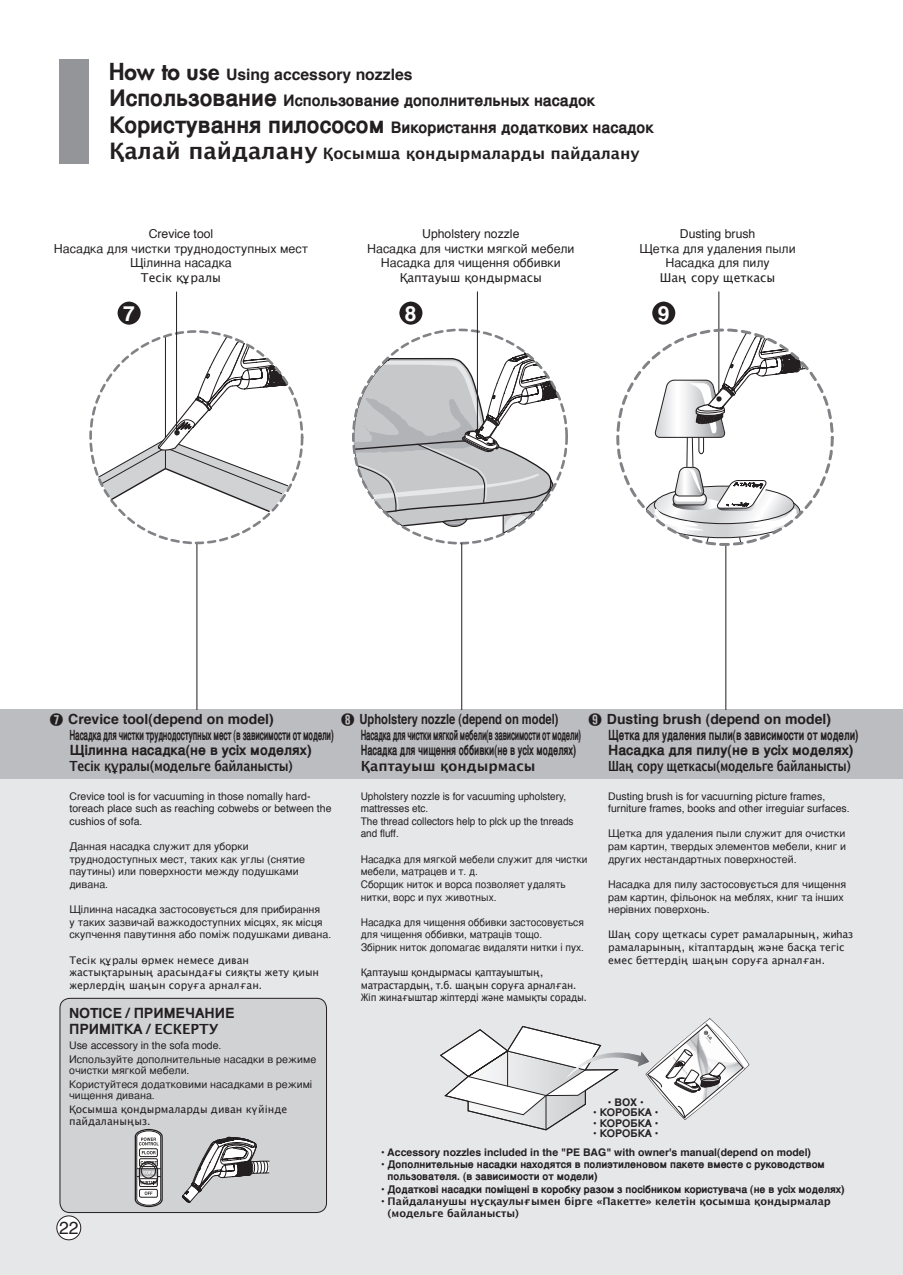
<style>
.page{position:relative;width:903px;height:1275px;background:#fff}
.page>*{position:absolute;margin:0;border:0;box-sizing:border-box;transform-origin:0 0}
.t1{font:700 21px "Helvetica";color:#fff}
.t2{font:17.5px "Helvetica";color:#231f20}
.t3{font:700 15.75px/26.2px "Helvetica";color:#231f20}
.t4{font:700 15.75px "Lucida Grande";color:#231f20}
.t5{font:700 14px/15.8px "Helvetica";color:#231f20}
.t6{font:700 14px/15.8px "Helvetica";color:#231f20;scale:.8 1}
.t7{font:700 14px/15.8px "Helvetica";letter-spacing:-.02em;color:#231f20}
.t8{font:700 14px "Lucida Grande";letter-spacing:-.025em;color:#231f20;scale:.8 1}
.t9{font:700 14px "Lucida Grande";letter-spacing:-.025em;color:#231f20;scale:.85 1}
.t10{font:700 14px "Lucida Grande";color:#231f20}
.t11{font:12.25px/14.7px "Helvetica";color:#231f20;text-align:center}
.t12{font:12.25px "Lucida Grande";color:#231f20}
.t13{font:10.5px/12.6px "Helvetica";color:#231f20}
.t14{font:10.5px/12.6px "Helvetica";color:#231f20;scale:.95 1}
.t15{font:700 10.5px/12.2px "Helvetica";color:#231f20}
.t16{font:10.5px/12.6px "Lucida Grande";color:#231f20}
.t17{font:10.5px/12.6px "Lucida Grande";letter-spacing:-.025em;color:#231f20;scale:.95 1}
.t18{font:700 10.5px/12.2px "Lucida Grande";color:#231f20}
.s1{font-family:"Futura";font-weight:800;font-size:22.75px}
.s2{font-size:22.75px}
.s3{font-family:"HY Go Thic";font-weight:500}
.s4{font-family:"Lucida Grande"}
.s5{font-family:"Helvetica"}
</style>
<div class="page">
<div style="left:60px;top:60px;width:29px;height:104px;background:#939598"></div>
<div style="left:0;top:759px;width:903px;height:516px;background:#e6e7e9"></div>
<div style="left:0;top:709px;width:903px;height:70px;background:#bcbdc0"></div>
<div style="left:57px;top:1216px;width:24px;height:24px;background:#fff;border-radius:50%"></div>
<div style="left:56px;top:1215px;width:25px;height:25px;border:1px solid #231f20;border-radius:50%"></div>
<svg style="left:354px;top:351px;width:213px;height:183px"></svg>
<div style="left:118px;top:302px;width:23px;height:23px;background:#231f20;border-radius:50%"></div>
<div style="left:399px;top:302px;width:23px;height:23px;background:#231f20;border-radius:50%"></div>
<div style="left:652px;top:302px;width:23px;height:23px;background:#231f20;border-radius:50%"></div>
<hr style="left:196px;top:542px;width:1px;height:167px;background:#231f20">
<hr style="left:725px;top:543px;width:1px;height:166px;background:#231f20">
<hr style="left:461px;top:543px;width:1px;height:166px;background:#231f20">
<hr style="left:477px;top:292px;width:1px;height:138px;background:#231f20">
<hr style="left:718px;top:292px;width:1px;height:106px;background:#231f20">
<svg style="left:645px;top:330px;width:186px;height:215px"></svg>
<svg style="left:97px;top:331px;width:205px;height:182px"></svg>
<hr style="left:176px;top:292px;width:1px;height:140px;background:#231f20">
<svg style="left:440px;top:1018px;width:309px;height:112px"></svg>
<div style="left:60px;top:998px;width:266px;height:214px;background:#d1d2d4;border-radius:10px"></div>
<div style="left:60px;top:998px;width:267px;height:215px;border:1px solid #231f20;border-radius:10px"></div>
<svg style="left:134px;top:1129px;width:29px;height:79px;background:#a5a3a4"></svg>
<div style="left:139px;top:1178px;width:19px;height:9px;border:1px solid #231f20"></div>
<svg style="left:182px;top:1136px;width:87px;height:67px"></svg>
<h3 class="t3" style="left:109px;top:61px;width:546px"><span class="s1">How to use</span> Using accessory nozzles<br><span class="s2">Использование</span> Использование дополнительных насадок<br><span class="s2">Користування пилососом</span> Використання додаткових насадок</h3>
<h3 class="t4" style="left:109px;top:144px;width:532px"><span class="s2">Қалай пайдалану</span> Қосымша қондырмаларды пайдалану</h3>
<p class="t11" style="left:54px;top:226px;width:256px">Crevice tool<br>Насадка для чистки труднодоступных мест<br>Щілинна насадка</p>
<p class="t12" style="left:141px;top:271px;width:82px">Тесік құралы</p>
<p class="t11" style="left:367px;top:226px;width:209px">Upholstery nozzle<br>Насадка для чистки мягкой мебели<br>Насадка для чищення оббивки</p>
<p class="t12" style="left:400px;top:271px;width:144px">Қаптауыш қондырмасы</p>
<p class="t11" style="left:640px;top:226px;width:157px">Dusting brush<br>Щетка для удаления пыли<br>Насадка для пилу</p>
<p class="t12" style="left:660px;top:271px;width:117px">Шаң сору щеткасы</p>
<h1 class="t1" style="left:123px;top:294px;width:13px">7</h1>
<h1 class="t1" style="left:405px;top:294px;width:13px">8</h1>
<h1 class="t1" style="left:658px;top:294px;width:13px">9</h1>
<h3 class="t7" style="left:69px;top:710px;width:266px;text-indent:-20px"><span class="s3">➐</span> Crevice tool(depend on model)<br>Насадка для чистки труднодоступных мест (в зависимости от модели)<br>Щілинна насадка(не в усіх моделях)</h3>
<h3 class="t9" style="left:69px;top:758px;width:264px">Тесік құралы(модельге байланысты)</h3>
<p class="t13" style="left:69px;top:789px;width:264px">Crevice tool is for vacuuming in those nomally hard&shy;toreach place such as reaching cobwebs or between the cushios of sofa.</p>
<p class="t13" style="left:69px;top:840px;width:237px">Данная насадка служит для уборки труднодоступных мест, таких как углы (снятие паутины) или поверхности между подушками дивана.</p>
<p class="t13" style="left:69px;top:903px;width:263px">Щілинна насадка застосовується для прибирання<br>у таких зазвичай важкодоступних місцях, як місця скупчення павутиння або поміж подушками дивана.</p>
<p class="t16" style="left:69px;top:954px;width:251px">Тесік құралы өрмек немесе диван жастықтарының арасындағы сияқты жету қиын жерлердің шаңын соруға арналған.</p>
<h3 class="t5" style="left:69px;top:1004px;width:167px">NOTICE / ПРИМЕЧАНИЕ<br>ПРИМІТКА / <span class="s4">ЕСКЕРТУ</span></h3>
<p class="t13" style="left:69px;top:1038px;width:249px;line-height:13.8px">Use accessory in the sofa mode.<br>Используйте дополнительные насадки в режиме</p>
<p class="t13" style="left:69px;top:1063px;width:245px;line-height:13.8px">очистки мягкой мебели.<br>Користуйтеся додатковими насадками в режимі</p>
<p class="t13" style="left:69px;top:1089px;width:87px">чищення дивана.</p>
<p class="t16" style="left:69px;top:1104px;width:220px;line-height:11.4px">Қосымша қондырмаларды диван күйінде пайдаланыңыз.</p>
<h2 class="t2" style="left:59px;top:1213px;width:21px">22</h2>
<h3 class="t6" style="left:361px;top:710px;width:277px;text-indent:-20px"><span class="s3">➑</span> Upholstery nozzle (depend on model)<br>Насадка для чистки мягкой мебели(в зависимости от модели)<br>Насадка для чищення оббивки(не в усіх моделях)</h3>
<h3 class="t10" style="left:361px;top:758px;width:176px">Қаптауыш қондырмасы</h3>
<p class="t14" style="left:361px;top:789px;width:226px">Upholstery nozzle is for vacuuming upholstery, mattresses etc.<br>The thread collectors help to plck up the tnreads and fluff.</p>
<p class="t14" style="left:361px;top:852px;width:240px">Насадка для мягкой мебели служит для чистки мебели, матрацев и т. д.<br>Сборщик ниток и ворса позволяет удалять нитки, ворс и пух животных.</p>
<p class="t14" style="left:361px;top:915px;width:237px">Насадка для чищення оббивки застосовується для чищення оббивки, матраців тощо.<br>Збірник ниток допомагає видаляти нитки і пух.</p>
<p class="t17" style="left:361px;top:966px;width:240px">Қаптауыш қондырмасы қаптауыштың, матрастардың, т.б. шаңын соруға арналған.<br>Жіп жинағыштар жіптерді және мамықты сорады.</p>
<h3 class="t5" style="left:608px;top:710px;width:252px;text-indent:-20px"><span class="s3">➒</span> Dusting brush (depend on model)<br>Щетка для удаления пыли(в зависимости от модели)<br>Насадка для пилу(не в усіх моделях)</h3>
<h3 class="t8" style="left:608px;top:758px;width:305px">Шаң сору щеткасы(модельге байланысты)</h3>
<p class="t13" style="left:608px;top:789px;width:243px">Dusting brush is for vacuurning picture frames, furniture frames, books and other irreguiar surfaces.</p>
<p class="t13" style="left:608px;top:827px;width:240px;text-align:justify">Щетка для удаления пыли служит для очистки рам картин, твердых элементов мебели, книг и других нестандартных поверхностей.</p>
<p class="t13" style="left:608px;top:878px;width:240px">Насадка для пилу застосовується для чищення рам картин, фільонок на меблях, книг та інших нерівних поверхонь.</p>
<p class="t16" style="left:608px;top:928px;width:247px">Шаң сору щеткасы сурет рамаларының, жиһаз рамаларының, кітаптардың және басқа тегіс емес беттердің шаңын соруға арналған.</p>
<p class="t15" style="left:608px;top:1095px;width:37px">• BOX •</p>
<p class="t15" style="left:593px;top:1106px;width:67px">• КОРОБКА •</p>
<p class="t15" style="left:593px;top:1116px;width:67px">• КОРОБКА •</p>
<p class="t15" style="left:593px;top:1127px;width:67px">• КОРОБКА •</p>
<p class="t15" style="left:381px;top:1145px;width:432px">• Accessory nozzles included in the "PE BAG" with owner's manual(depend on model)</p>
<p class="t15" style="left:388px;top:1158px;width:439px;text-indent:-7px">• Дополнительные насадки находятся в полиэтиленовом пакете вместе с руководством пользователя. (в зависимости от модели)</p>
<p class="t15" style="left:381px;top:1182px;width:465px">• Додаткові насадки поміщені в коробку разом з посібником користувача (не в усіх моделях)</p>
<p class="t18" style="left:388px;top:1195px;width:445px;text-indent:-7px"><span class="s5">•</span> Пайдаланушы нұсқаулығымен бірге «Пакетте» келетін қосымша қондырмалар (модельге байланысты)</p>
</div>
